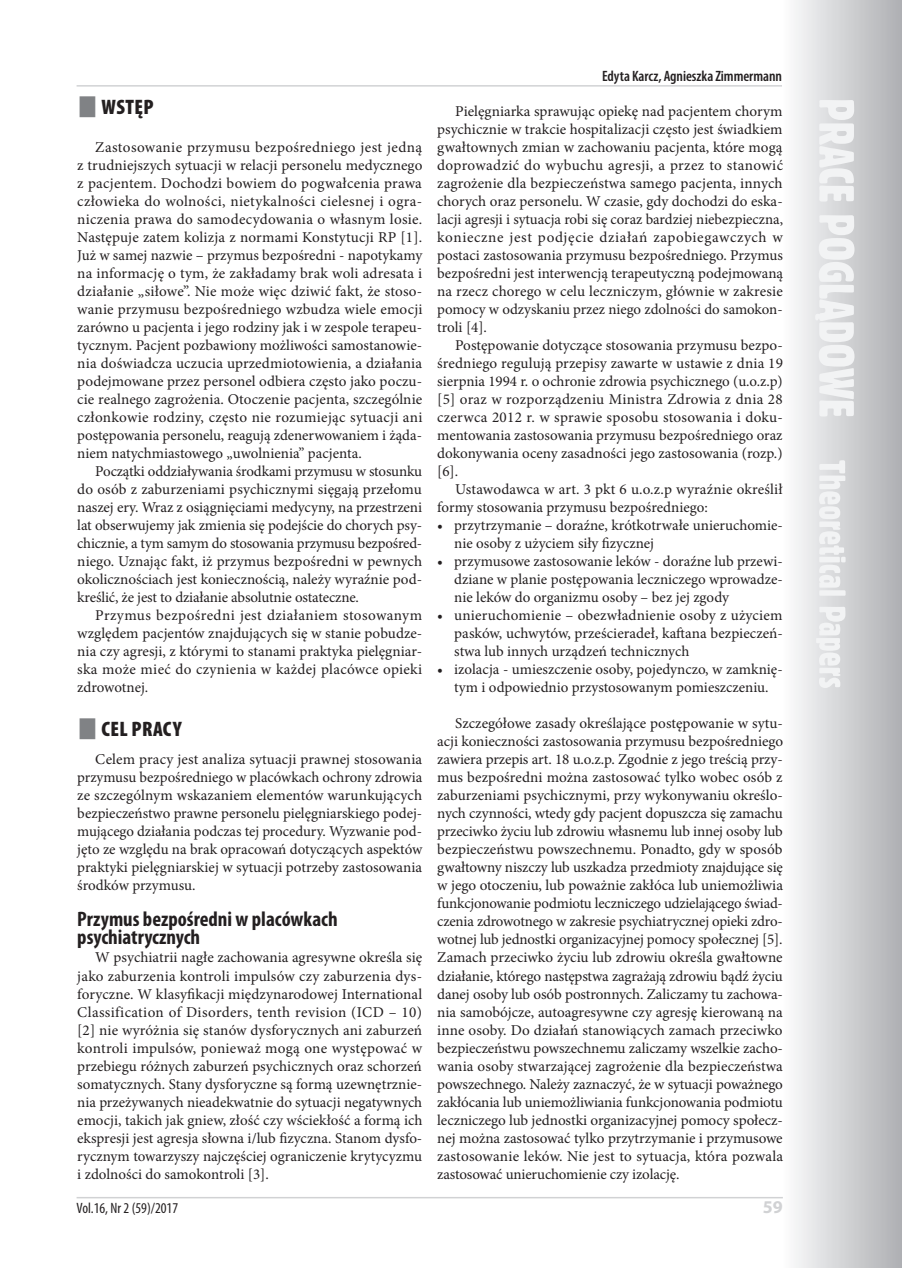
<style>
.page{position:relative;width:902px;height:1268px;background:#fff}
.page>*{position:absolute;margin:0;border:0;box-sizing:border-box;transform-origin:0 0}
.srodtytul_2{font:700 condensed 21px/18px "Myriad Pro";color:#231f20}
.srodtytul{font:900 condensed 21px "Myriad Pro";letter-spacing:.02em;color:#231f20}
.Z_FOOTER{font:700 18px "Myriad Pro";color:#d1d2d4}
.Body_Text{font:15px/18px "Minion Pro";color:#231f20;text-align:justify}
.Z_HEADER{font:600 condensed 15px "Myriad Pro";letter-spacing:-.005em;color:#231f20}
.Z_FOOTER-2{font:condensed 15px "Myriad Pro";color:#231f20}
</style>
<div class="page">
<svg style="left:781px;top:0;width:120px;height:1267px"></svg>
<svg style="left:815px;top:100px;width:39px;height:588px"></svg>
<hr style="left:77px;top:1196px;width:705px;height:2px;background:#d1d2d4">
<hr style="left:77px;top:85px;width:705px;height:2px;background:#d1d2d4">
<p class="srodtytul" style="left:101px;top:93px;width:54px">WSTĘP</p>
<p class="Body_Text" style="left:77px;top:138px;width:346px;text-indent:18px">Zastosowanie przymusu bezpośredniego jest jedną z trudniejszych sytuacji w relacji personelu medycznego z pacjentem. Dochodzi bowiem do pogwałcenia prawa człowieka do wolności, nietykalności cielesnej i ogra&shy;niczenia prawa do samodecydowania o własnym losie.<br>Następuje zatem kolizja z normami Konstytucji RP [1].<br>Już w samej nazwie – przymus bezpośredni - napotykamy na informację o tym, że zakładamy brak woli adresata i działanie „siłowe”. Nie może więc dziwić fakt, że stoso&shy;wanie przymusu bezpośredniego wzbudza wiele emocji zarówno u pacjenta i jego rodziny jak i w zespole terapeu&shy;tycznym. Pacjent pozbawiony możliwości samostanowie&shy;nia doświadcza uczucia uprzedmiotowienia, a działania podejmowane przez personel odbiera często jako poczu&shy;cie realnego zagrożenia. Otoczenie pacjenta, szczególnie członkowie rodziny, często nie rozumiejąc sytuacji ani postępowania personelu, reagują zdenerwowaniem i żąda&shy;niem natychmiastowego „uwolnienia” pacjenta.</p>
<p class="Body_Text" style="left:77px;top:462px;width:346px;text-indent:18px">Początki oddziaływania środkami przymusu w stosunku do osób z zaburzeniami psychicznymi sięgają przełomu naszej ery. Wraz z osiągnięciami medycyny, na przestrzeni lat obserwujemy jak zmienia się podejście do chorych psy&shy;chicznie, a tym samym do stosowania przymusu bezpośred&shy;niego. Uznając fakt, iż przymus bezpośredni w pewnych okolicznościach jest koniecznością, należy wyraźnie pod&shy;kreślić, że jest to działanie absolutnie ostateczne.</p>
<p class="Body_Text" style="left:77px;top:606px;width:346px;text-indent:18px">Przymus bezpośredni jest działaniem stosowanym względem pacjentów znajdujących się w stanie pobudze&shy;nia czy agresji, z którymi to stanami praktyka pielęgniar&shy;ska może mieć do czynienia w każdej placówce opieki zdrowotnej.</p>
<p class="srodtytul" style="left:101px;top:715px;width:82px">CEL PRACY</p>
<p class="Body_Text" style="left:77px;top:750px;width:346px;text-indent:18px">Celem pracy jest analiza sytuacji prawnej stosowania przymusu bezpośredniego w placówkach ochrony zdrowia ze szczególnym wskazaniem elementów warunkujących bezpieczeństwo prawne personelu pielęgniarskiego podej&shy;mującego działania podczas tej procedury. Wyzwanie pod&shy;jęto ze względu na brak opracowań dotyczących aspektów praktyki pielęgniarskiej w sytuacji potrzeby zastosowania środków przymusu.</p>
<p class="srodtytul_2" style="left:77px;top:909px;width:262px">Przymus bezpośredni w placówkach psychiatrycznych</p>
<p class="Body_Text" style="left:77px;top:948px;width:346px;text-indent:18px">W psychiatrii nagłe zachowania agresywne określa się jako zaburzenia kontroli impulsów czy zaburzenia dys&shy;foryczne. W klasyfikacji międzynarodowej International Classification of Disorders, tenth revision (ICD – 10) [2] nie wyróżnia się stanów dysforycznych ani zaburzeń kontroli impulsów, ponieważ mogą one występować w przebiegu różnych zaburzeń psychicznych oraz schorzeń somatycznych. Stany dysforyczne są formą uzewnętrznie&shy;nia przeżywanych nieadekwatnie do sytuacji negatywnych emocji, takich jak gniew, złość czy wściekłość a formą ich ekspresji jest agresja słowna i/lub fizyczna. Stanom dysfo&shy;rycznym towarzyszy najczęściej ograniczenie krytycyzmu i zdolności do samokontroli [3].</p>
<p class="Z_HEADER" style="left:602px;top:67px;width:181px">Edyta Karcz, Agnieszka Zimmermann</p>
<p class="Body_Text" style="left:437px;top:102px;width:347px;text-indent:18px">Pielęgniarka sprawując opiekę nad pacjentem chorym psychicznie w trakcie hospitalizacji często jest świadkiem gwałtownych zmian w zachowaniu pacjenta, które mogą doprowadzić do wybuchu agresji, a przez to stanowić zagrożenie dla bezpieczeństwa samego pacjenta, innych chorych oraz personelu. W czasie, gdy dochodzi do eska&shy;lacji agresji i sytuacja robi się coraz bardziej niebezpieczna, konieczne jest podjęcie działań zapobiegawczych w postaci zastosowania przymusu bezpośredniego. Przymus bezpośredni jest interwencją terapeutyczną podejmowaną na rzecz chorego w celu leczniczym, głównie w zakresie pomocy w odzyskaniu przez niego zdolności do samokon&shy;troli [4].</p>
<p class="Body_Text" style="left:437px;top:336px;width:347px;text-indent:18px">Postępowanie dotyczące stosowania przymusu bezpo&shy;średniego regulują przepisy zawarte w ustawie z dnia 19 sierpnia 1994 r. o ochronie zdrowia psychicznego (u.o.z.p) [5] oraz w rozporządzeniu Ministra Zdrowia z dnia 28 czerwca 2012 r. w sprawie sposobu stosowania i doku&shy;mentowania zastosowania przymusu bezpośredniego oraz dokonywania oceny zasadności jego zastosowania (rozp.) [6].</p>
<p class="Body_Text" style="left:437px;top:480px;width:347px;text-indent:18px">Ustawodawca w art. 3 pkt 6 u.o.z.p wyraźnie określił formy stosowania przymusu bezpośredniego:</p>
<p class="Body_Text" style="left:454px;top:516px;width:330px;text-indent:-17px">• przytrzymanie – doraźne, krótkotrwałe unieruchomie&shy;nie osoby z użyciem siły fizycznej</p>
<p class="Body_Text" style="left:454px;top:552px;width:330px;text-indent:-17px">• przymusowe zastosowanie leków - doraźne lub przewi&shy;dziane w planie postępowania leczniczego wprowadze&shy;nie leków do organizmu osoby – bez jej zgody</p>
<p class="Body_Text" style="left:454px;top:606px;width:330px;text-indent:-17px">• unieruchomienie – obezwładnienie osoby z użyciem pasków, uchwytów, prześcieradeł, kaftana bezpieczeń&shy;stwa lub innych urządzeń technicznych</p>
<p class="Body_Text" style="left:437px;top:660px;width:347px;text-align:center">• izolacja - umieszczenie osoby, pojedynczo, w zamknię&shy;tym i odpowiednio przystosowanym pomieszczeniu.</p>
<p class="Body_Text" style="left:437px;top:714px;width:347px;text-indent:18px">Szczegółowe zasady określające postępowanie w sytu&shy;acji konieczności zastosowania przymusu bezpośredniego zawiera przepis art. 18 u.o.z.p. Zgodnie z jego treścią przy&shy;mus bezpośredni można zastosować tylko wobec osób z zaburzeniami psychicznymi, przy wykonywaniu określo&shy;nych czynności, wtedy gdy pacjent dopuszcza się zamachu przeciwko życiu lub zdrowiu własnemu lub innej osoby lub bezpieczeństwu powszechnemu. Ponadto, gdy w sposób gwałtowny niszczy lub uszkadza przedmioty znajdujące się w jego otoczeniu, lub poważnie zakłóca lub uniemożliwia funkcjonowanie podmiotu leczniczego udzielającego świad&shy;czenia zdrowotnego w zakresie psychiatrycznej opieki zdro&shy;wotnej lub jednostki organizacyjnej pomocy społecznej [5].<br>Zamach przeciwko życiu lub zdrowiu określa gwałtowne działanie, którego następstwa zagrażają zdrowiu bądź życiu danej osoby lub osób postronnych. Zaliczamy tu zachowa&shy;nia samobójcze, autoagresywne czy agresję kierowaną na inne osoby. Do działań stanowiących zamach przeciwko bezpieczeństwu powszechnemu zaliczamy wszelkie zacho&shy;wania osoby stwarzającej zagrożenie dla bezpieczeństwa powszechnego. Należy zaznaczyć, że w sytuacji poważnego zakłócania lub uniemożliwiania funkcjonowania podmiotu leczniczego lub jednostki organizacyjnej pomocy społecz&shy;nej można zastosować tylko przytrzymanie i przymusowe zastosowanie leków. Nie jest to sytuacja, która pozwala zastosować unieruchomienie czy izolację.</p>
<p class="Z_FOOTER-2" style="left:77px;top:1199px;width:103px">Vol.16, Nr 2 (59)/2017</p>
<p class="Z_FOOTER" style="left:762px;top:1195px;width:21px">59</p>
</div>
